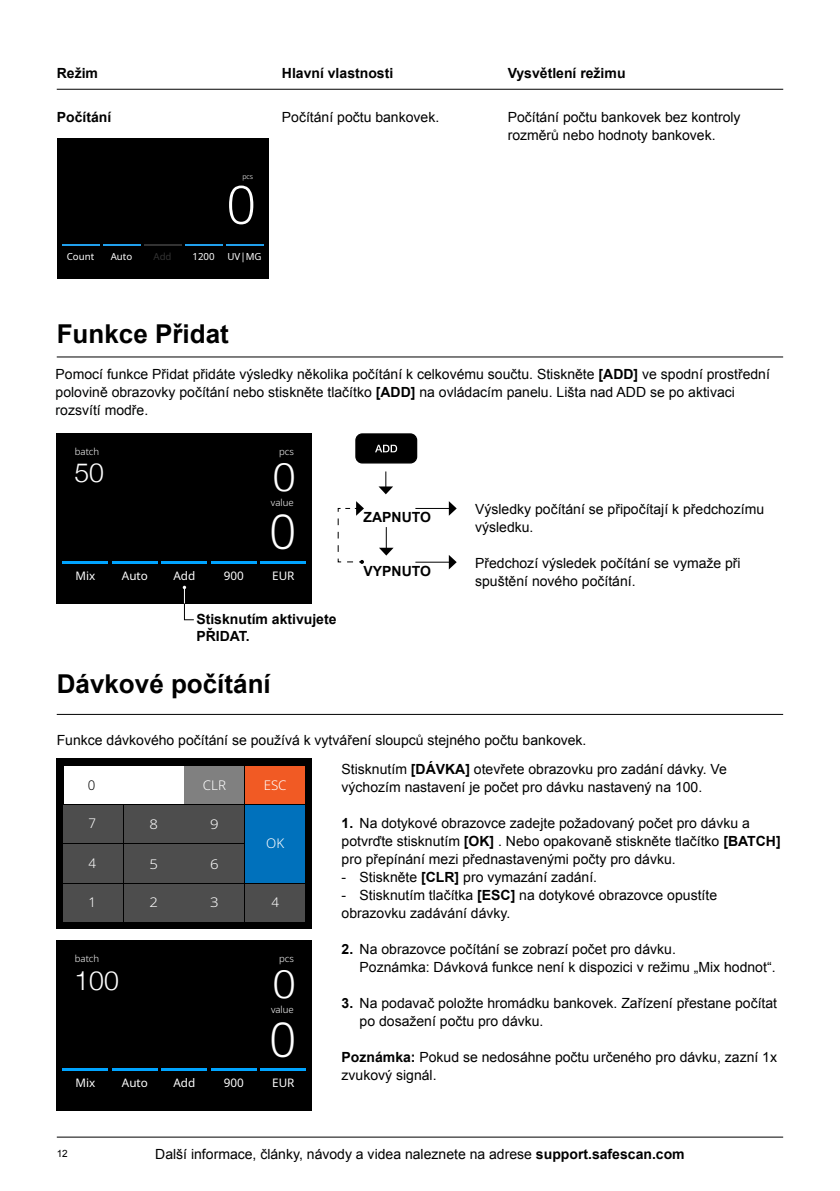
<style>
.page{position:relative;width:840px;height:1191px;background:#fff}
.page>*{position:absolute;margin:0;border:0;box-sizing:border-box;transform-origin:0 0}
.t1{font:300 52.8px "Noto Sans";color:#fff}
.t2{font:300 47.8px "Noto Sans";color:#fff}
.t3{font:300 39.8px "Helvetica Neue";color:#fff}
.t4{font:300 26.6px "Helvetica Neue";color:#fff}
.t5{font:700 26px "Arial";color:#000}
.t6{font:14px/18px "Arial";color:#000}
.t7{font:14px/18px "Arial";color:#010202}
.t8{font:700 14px/16.8px "Arial";color:#000}
.t9{font:300 13.2px "Noto Sans";color:#fff}
.t10{font:300 13.2px "Noto Sans";color:#fff;scale:1.12 1}
.t11{font:300 13.2px "Noto Sans";color:#000}
.t12{font:11.6px "Noto Sans";color:#fff}
.t13{font:10px "Arial";color:#000}
.t14{font:300 9.6px "Noto Sans";color:#fff}
.t15{font:9.6px "Noto Sans";color:#fff}
.t16{font:9.6px "Noto Sans";color:#333}
.t17{font:300 7px "Noto Sans";color:#fff}
.s1{font-weight:700}
</style>
<div class="page">
<hr style="left:57px;top:1136px;width:725px;height:1px;background:#000">
<hr style="left:57px;top:89px;width:725px;height:1px;background:#000">
<div style="left:57px;top:138px;width:211px;height:141px;background:#000"></div>
<hr style="left:62px;top:244px;width:37px;height:2px;background:#21a0ed">
<hr style="left:102px;top:244px;width:38px;height:2px;background:#21a0ed">
<hr style="left:225px;top:244px;width:38px;height:2px;background:#21a0ed">
<hr style="left:184px;top:244px;width:38px;height:2px;background:#21a0ed">
<hr style="left:143px;top:244px;width:38px;height:2px;background:#333">
<hr style="left:57px;top:357px;width:725px;height:1px;background:#000">
<hr style="left:57px;top:714px;width:725px;height:1px;background:#000">
<div style="left:57px;top:433px;width:255px;height:170px;background:#000"></div>
<hr style="left:62px;top:561px;width:46px;height:2px;background:#00a4ff">
<hr style="left:112px;top:561px;width:46px;height:2px;background:#00a4ff">
<hr style="left:260px;top:561px;width:46px;height:2px;background:#00a4ff">
<hr style="left:211px;top:561px;width:45px;height:2px;background:#00a4ff">
<hr style="left:161px;top:561px;width:46px;height:2px;background:#00a4ff">
<svg style="left:355px;top:433px;width:62px;height:30px;background:#121212"></svg>
<svg style="left:379px;top:527px;width:14px;height:28px"></svg>
<svg style="left:378px;top:471px;width:15px;height:23px"></svg>
<svg style="left:337px;top:501px;width:27px;height:63px"></svg>
<hr style="left:415px;top:508px;width:34px;height:1px;background:#000">
<svg style="left:448px;top:501px;width:8px;height:15px"></svg>
<hr style="left:415px;top:561px;width:34px;height:1px;background:#000">
<svg style="left:448px;top:555px;width:8px;height:14px"></svg>
<svg style="left:183px;top:586px;width:11px;height:34px"></svg>
<div style="left:57px;top:758px;width:255px;height:170px;background:#000"></div>
<svg style="left:63px;top:766px;width:242px;height:156px"></svg>
<div style="left:64px;top:766px;width:119px;height:37px;background:#fff"></div>
<div style="left:64px;top:844px;width:59px;height:38px;background:#4d4d4d"></div>
<div style="left:64px;top:805px;width:59px;height:38px;background:#4d4d4d"></div>
<div style="left:64px;top:884px;width:59px;height:37px;background:#4d4d4d"></div>
<div style="left:124px;top:844px;width:59px;height:38px;background:#4d4d4d"></div>
<div style="left:124px;top:805px;width:59px;height:38px;background:#4d4d4d"></div>
<div style="left:124px;top:884px;width:59px;height:37px;background:#4d4d4d"></div>
<div style="left:185px;top:844px;width:59px;height:38px;background:#4d4d4d"></div>
<div style="left:185px;top:805px;width:59px;height:38px;background:#4d4d4d"></div>
<div style="left:185px;top:766px;width:59px;height:37px;background:#808080"></div>
<div style="left:185px;top:884px;width:59px;height:37px;background:#4d4d4d"></div>
<div style="left:245px;top:766px;width:59px;height:37px;background:#f15a24"></div>
<div style="left:245px;top:805px;width:59px;height:77px;background:#0071bc"></div>
<div style="left:245px;top:884px;width:59px;height:37px;background:#4d4d4d"></div>
<div style="left:57px;top:940px;width:255px;height:170px;background:#000"></div>
<hr style="left:63px;top:1068px;width:45px;height:2px;background:#00a4ff">
<hr style="left:112px;top:1068px;width:46px;height:2px;background:#00a4ff">
<hr style="left:260px;top:1068px;width:46px;height:2px;background:#00a4ff">
<hr style="left:211px;top:1068px;width:45px;height:2px;background:#00a4ff">
<hr style="left:161px;top:1068px;width:46px;height:2px;background:#00a4ff">
<p class="t8" style="left:57px;top:66px;width:43px">Režim</p>
<p class="t8" style="left:282px;top:66px;width:113px">Hlavní vlastnosti</p>
<p class="t8" style="left:507px;top:66px;width:119px">Vysvětlení režimu</p>
<p class="t8" style="left:57px;top:109px;width:56px">Počítání</p>
<p class="t6" style="left:282px;top:108px;width:159px">Počítání počtu bankovek.</p>
<p class="t6" style="left:507px;top:108px;width:234px">Počítání počtu bankovek bez kontroly rozměrů nebo hodnoty bankovek.</p>
<p class="t17" style="left:242px;top:171px;width:12px">pcs</p>
<h1 class="t1" style="left:226px;top:168px;width:32px">0</h1>
<p class="t15" style="left:111px;top:249px;width:23px">Auto</p>
<p class="t16" style="left:153px;top:249px;width:20px">Add</p>
<p class="t15" style="left:227px;top:249px;width:36px">UV|MG</p>
<p class="t15" style="left:67px;top:249px;width:29px">Count</p>
<p class="t15" style="left:192px;top:249px;width:24px">1200</p>
<h3 class="t5" style="left:57px;top:317px;width:173px">Funkce Přidat</h3>
<p class="t7" style="left:56px;top:365px;width:715px">Pomocí funkce Přidat přidáte výsledky několika počítání k celkovému součtu. Stiskněte <span class="s1">[ADD]</span> ve spodní prostřední polovině obrazovky počítání nebo stiskněte tlačítko <span class="s1">[ADD]</span> na ovládacím panelu. Lišta nad ADD se po aktivaci rozsvítí modře.</p>
<p class="t14" style="left:75px;top:445px;width:26px">batch</p>
<p class="t14" style="left:279px;top:445px;width:16px">pcs</p>
<h3 class="t4" style="left:74px;top:457px;width:31px">50</h3>
<h3 class="t3" style="left:273px;top:453px;width:24px">0</h3>
<p class="t14" style="left:271px;top:496px;width:24px">value</p>
<h2 class="t2" style="left:269px;top:498px;width:29px">0</h2>
<p class="t12" style="left:122px;top:568px;width:27px">Auto</p>
<p class="t12" style="left:173px;top:568px;width:23px">Add</p>
<p class="t12" style="left:272px;top:568px;width:24px">EUR</p>
<p class="t12" style="left:75px;top:568px;width:21px">Mix</p>
<p class="t12" style="left:224px;top:568px;width:22px">900</p>
<p class="t8" style="left:363px;top:509px;width:69px">ZAPNUTO</p>
<p class="t8" style="left:363px;top:563px;width:69px">VYPNUTO</p>
<p class="t6" style="left:475px;top:500px;width:290px">Výsledky počítání se připočítají k předchozímu výsledku.</p>
<p class="t6" style="left:475px;top:554px;width:267px">Předchozí výsledek počítání se vymaže při spuštění nového počítání.</p>
<p class="t8" style="left:196px;top:611px;width:142px">Stisknutím aktivujete<br>PŘIDAT.</p>
<h3 class="t5" style="left:57px;top:666px;width:215px">Dávkové počítání</h3>
<p class="t6" style="left:57px;top:731px;width:531px">Funkce dávkového počítání se používá k vytváření sloupců stejného počtu bankovek.</p>
<p class="t11" style="left:88px;top:776px;width:9px">0</p>
<p class="t9" style="left:203px;top:776px;width:25px">CLR</p>
<p class="t9" style="left:88px;top:814px;width:9px">7</p>
<p class="t9" style="left:88px;top:854px;width:9px">4</p>
<p class="t9" style="left:88px;top:892px;width:9px">1</p>
<p class="t10" style="left:149px;top:815px;width:9px">8</p>
<p class="t10" style="left:210px;top:815px;width:9px">9</p>
<p class="t10" style="left:149px;top:855px;width:9px">5</p>
<p class="t10" style="left:210px;top:855px;width:9px">6</p>
<p class="t10" style="left:149px;top:892px;width:9px">2</p>
<p class="t10" style="left:210px;top:892px;width:9px">3</p>
<p class="t9" style="left:263px;top:776px;width:24px">ESC</p>
<p class="t9" style="left:266px;top:834px;width:20px">OK</p>
<p class="t9" style="left:271px;top:892px;width:9px">4</p>
<p class="t14" style="left:75px;top:952px;width:26px">batch</p>
<p class="t14" style="left:279px;top:952px;width:16px">pcs</p>
<h3 class="t4" style="left:74px;top:963px;width:46px">100</h3>
<h3 class="t3" style="left:273px;top:960px;width:24px">0</h3>
<p class="t14" style="left:271px;top:1003px;width:24px">value</p>
<h2 class="t2" style="left:269px;top:1005px;width:29px">0</h2>
<p class="t12" style="left:122px;top:1075px;width:27px">Auto</p>
<p class="t12" style="left:173px;top:1075px;width:23px">Add</p>
<p class="t12" style="left:272px;top:1075px;width:24px">EUR</p>
<p class="t12" style="left:75px;top:1075px;width:21px">Mix</p>
<p class="t12" style="left:224px;top:1075px;width:22px">900</p>
<p class="t6" style="left:341px;top:760px;width:386px">Stisknutím <span class="s1">[DÁVKA]</span> otevřete obrazovku pro zadání dávky. Ve výchozím nastavení je počet pro dávku nastavený na 100.</p>
<p class="t6" style="left:341px;top:814px;width:440px"><span class="s1">1.</span> Na dotykové obrazovce zadejte požadovaný počet pro dávku a potvrďte stisknutím <span class="s1">[OK]</span> . Nebo opakovaně stiskněte tlačítko <span class="s1">[BATCH] </span>pro přepínání mezi přednastavenými počty pro dávku.</p>
<p class="t6" style="left:341px;top:868px;width:257px">- Stiskněte <span class="s1">[CLR]</span> pro vymazání zadání.</p>
<p class="t6" style="left:341px;top:886px;width:377px">- Stisknutím tlačítka <span class="s1">[ESC]</span> na dotykové obrazovce opustíte obrazovku zadávání dávky.</p>
<p class="t6" style="left:359px;top:940px;width:417px;text-indent:-18px"><span class="s1">2.</span> Na obrazovce počítání se zobrazí počet pro dávku.<br>Poznámka: Dávková funkce není k dispozici v režimu „Mix hodnot“.</p>
<p class="t6" style="left:359px;top:994px;width:419px;text-indent:-18px"><span class="s1">3.</span> Na podavač položte hromádku bankovek. Zařízení přestane počítat po dosažení počtu pro dávku.</p>
<p class="t6" style="left:341px;top:1048px;width:437px"><span class="s1">Poznámka:</span> Pokud se nedosáhne počtu určeného pro dávku, zazní 1x zvukový signál.</p>
<p class="t13" style="left:57px;top:1147px;width:13px">12</p>
<p class="t6" style="left:155px;top:1145px;width:530px">Další informace, články, návody a videa naleznete na adrese <span class="s1">support.safescan.com</span></p>
</div>
